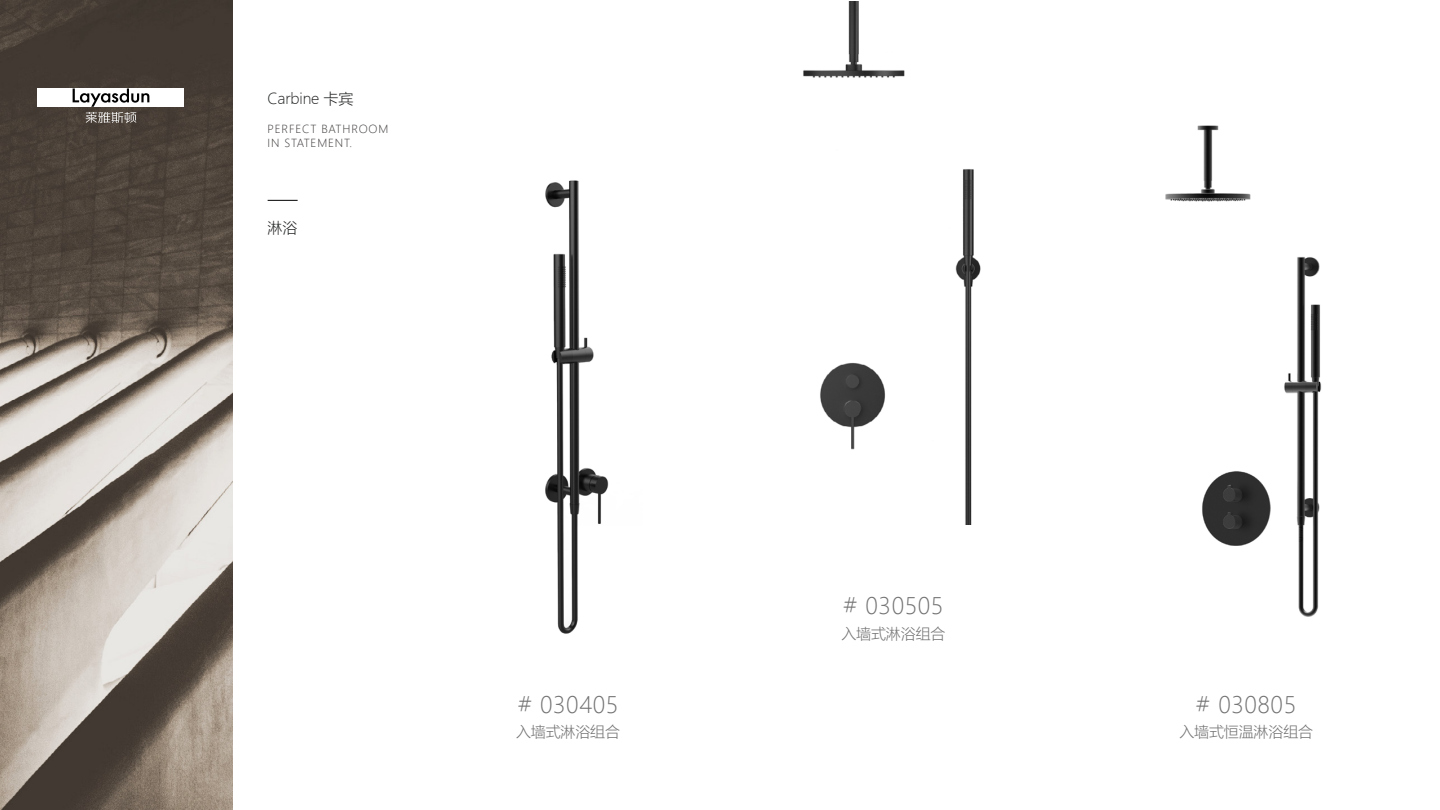
<style>
.page{position:relative;width:1440px;height:810px;background:#fff}
.page>*{position:absolute;margin:0;border:0;box-sizing:border-box;transform-origin:0 0}
.t1{font:300 22.5px "Microsoft Ya Hei";letter-spacing:.025em;color:#727171}
.t2{font:300 15px "Microsoft Ya Hei";letter-spacing:-.01em;color:#727171}
.t3{font:300 15px "Microsoft Ya Hei";letter-spacing:-.01em;color:#202121}
.t4{font:300 11.02px/14.2px "Microsoft Ya Hei";letter-spacing:.075em;color:#3e3a39}
</style>
<div class="page">
<img style="left:0;top:0;width:232px;height:810px">
<div style="left:38px;top:88px;width:146px;height:19px;background:#fff"></div>
<svg style="left:73px;top:88px;width:76px;height:35px"></svg>
<hr style="left:268px;top:200px;width:30px;height:1px;background:#000">
<img style="left:545px;top:180px;width:64px;height:454px">
<img style="left:803px;top:1px;width:178px;height:523px">
<img style="left:1165px;top:125px;width:157px;height:492px">
<h2 class="t3" style="left:268px;top:88px;width:87px">Carbine 卡宾</h2>
<p class="t4" style="left:268px;top:121px;width:122px">PERFECT BATHROOM<br>IN STATEMENT.</p>
<h2 class="t3" style="left:268px;top:218px;width:31px">淋浴</h2>
<h1 class="t1" style="left:518px;top:690px;width:102px"># 030405</h1>
<h2 class="t2" style="left:516px;top:722px;width:106px">入墙式淋浴组合</h2>
<h1 class="t1" style="left:843px;top:591px;width:102px"># 030505</h1>
<h2 class="t2" style="left:841px;top:623px;width:106px">入墙式淋浴组合</h2>
<h1 class="t1" style="left:1196px;top:690px;width:102px"># 030805</h1>
<h2 class="t2" style="left:1179px;top:722px;width:135px">入墙式恒温淋浴组合</h2>
</div>
